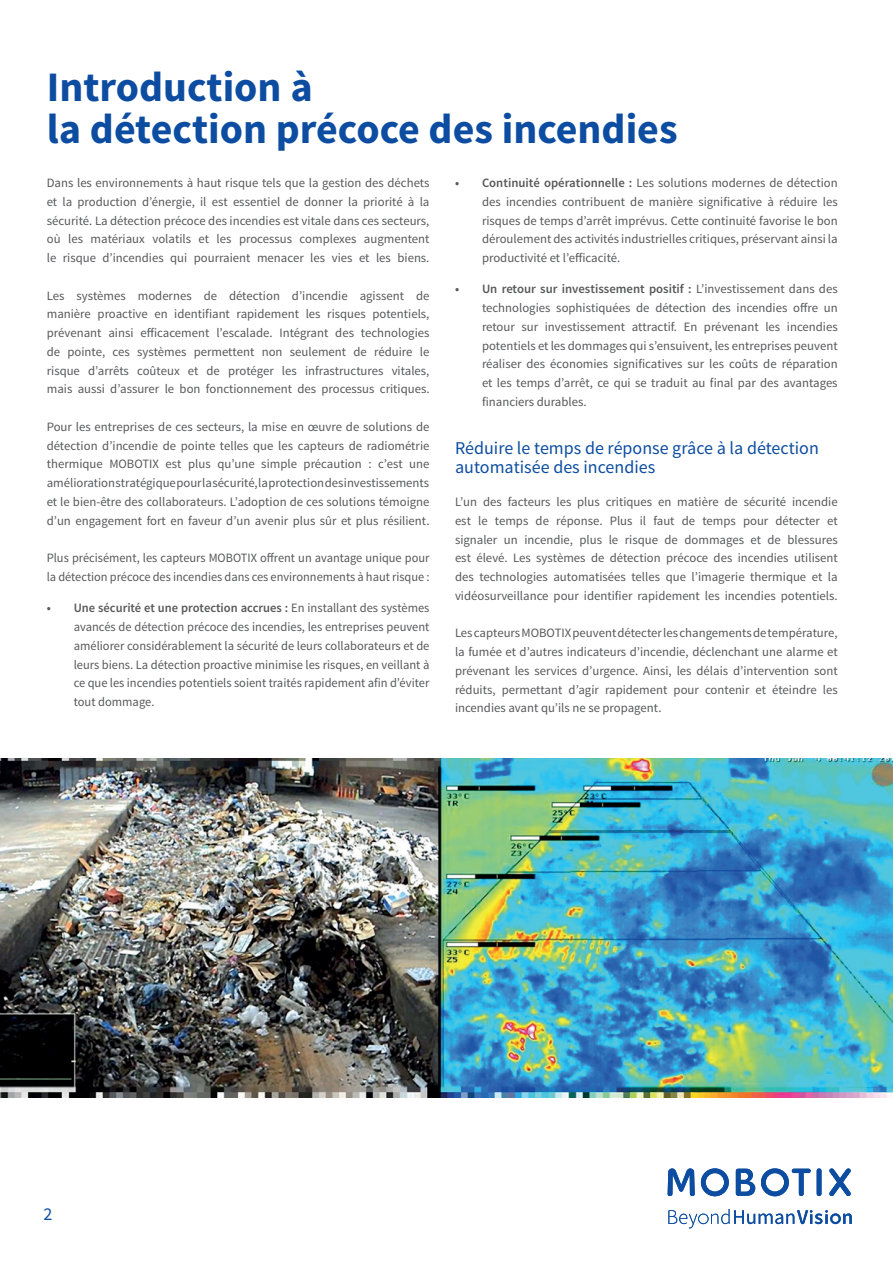
<style>
.page{position:relative;width:893px;height:1263px;background:#fff}
.page>*{position:absolute;margin:0;border:0;box-sizing:border-box;transform-origin:0 0}
.t1{font:700 42px/42px "Source Sans Pro";color:#0d4da1}
.t2{font:18px/18.8px "Source Sans Pro";color:#0d4da1}
.t3{font:12.75px/18.8px "Source Sans Pro";color:#57585a;text-align:justify}
.s1{font-weight:600}
</style>
<div class="page">
<img style="left:0;top:758px;width:893px;height:340px">
<svg style="left:668px;top:1168px;width:27px;height:28px"></svg>
<svg style="left:736px;top:1169px;width:19px;height:27px"></svg>
<hr style="left:817px;top:1168px;width:4px;height:28px;background:#0d4da1;border-radius:2px">
<svg style="left:829px;top:1168px;width:22px;height:28px"></svg>
<svg style="left:701px;top:1168px;width:28px;height:28px"></svg>
<svg style="left:761px;top:1168px;width:50px;height:28px"></svg>
<svg style="left:668px;top:1209px;width:184px;height:19px"></svg>
<h1 class="t1" style="left:47px;top:67px;width:632px">Introduction à<br>la détection précoce des incendies</h1>
<p class="t3" style="left:47px;top:174px;width:384px">Dans les environnements à haut risque tels que la gestion des déchets et la production d’énergie, il est essentiel de donner la priorité à la sécurité. La détection précoce des incendies est vitale dans ces secteurs, où les matériaux volatils et les processus complexes augmentent le risque d’incendies qui pourraient menacer les vies et les biens.</p>
<p class="t3" style="left:47px;top:286px;width:384px">Les systèmes modernes de détection d’incendie agissent de manière proactive en identifiant rapidement les risques potentiels, prévenant ainsi efficacement l’escalade. Intégrant des technologies de pointe, ces systèmes permettent non seulement de réduire le risque d’arrêts coûteux et de protéger les infrastructures vitales, mais aussi d’assurer le bon fonctionnement des processus critiques.</p>
<p class="t3" style="left:47px;top:418px;width:384px">Pour les entreprises de ces secteurs, la mise en œuvre de solutions de détection d’incendie de pointe telles que les capteurs de radiométrie thermique MOBOTIX est plus qu’une simple précaution : c’est une amélioration stratégique pour la sécurité, la protection des investissements et le bien-être des collaborateurs. L’adoption de ces solutions témoigne d’un engagement fort en faveur d’un avenir plus sûr et plus résilient.</p>
<p class="t3" style="left:47px;top:549px;width:384px">Plus précisément, les capteurs MOBOTIX offrent un avantage unique pour la détection précoce des incendies dans ces environnements à haut risque :</p>
<p class="t3" style="left:74px;top:599px;width:357px;text-indent:-27px"><span class="s1">• Une sécurité et une protection accrues :</span> En installant des systèmes avancés de détection précoce des incendies, les entreprises peuvent améliorer considérablement la sécurité de leurs collaborateurs et de leurs biens. La détection proactive minimise les risques, en veillant à ce que les incendies potentiels soient traités rapidement afin d’éviter tout dommage.</p>
<p class="t3" style="left:482px;top:174px;width:357px;text-indent:-27px"><span class="s1">• Continuité opérationnelle :</span> Les solutions modernes de détection des incendies contribuent de manière significative à réduire les risques de temps d’arrêt imprévus. Cette continuité favorise le bon déroulement des activités industrielles critiques, préservant ainsi la productivité et l’efficacité.</p>
<p class="t3" style="left:482px;top:280px;width:357px;text-indent:-27px"><span class="s1">• Un retour sur investissement positif :</span> L’investissement dans des technologies sophistiquées de détection des incendies offre un retour sur investissement attractif. En prévenant les incendies potentiels et les dommages qui s’ensuivent, les entreprises peuvent réaliser des économies significatives sur les coûts de réparation et les temps d’arrêt, ce qui se traduit au final par des avantages financiers durables.</p>
<h2 class="t2" style="left:455px;top:439px;width:365px">Réduire le temps de réponse grâce à la détection automatisée des incendies</h2>
<p class="t3" style="left:455px;top:493px;width:384px">L’un des facteurs les plus critiques en matière de sécurité incendie est le temps de réponse. Plus il faut de temps pour détecter et signaler un incendie, plus le risque de dommages et de blessures est élevé. Les systèmes de détection précoce des incendies utilisent des technologies automatisées telles que l’imagerie thermique et la vidéosurveillance pour identifier rapidement les incendies potentiels.</p>
<p class="t3" style="left:455px;top:624px;width:384px">Les capteurs MOBOTIX peuvent détecter les changements de température, la fumée et d’autres indicateurs d’incendie, déclenchant une alarme et prévenant les services d’urgence. Ainsi, les délais d’intervention sont réduits, permettant d’agir rapidement pour contenir et éteindre les incendies avant qu’ils ne se propagent.</p>
<h2 class="t2" style="left:44px;top:1204px;width:10px">2</h2>
</div>
